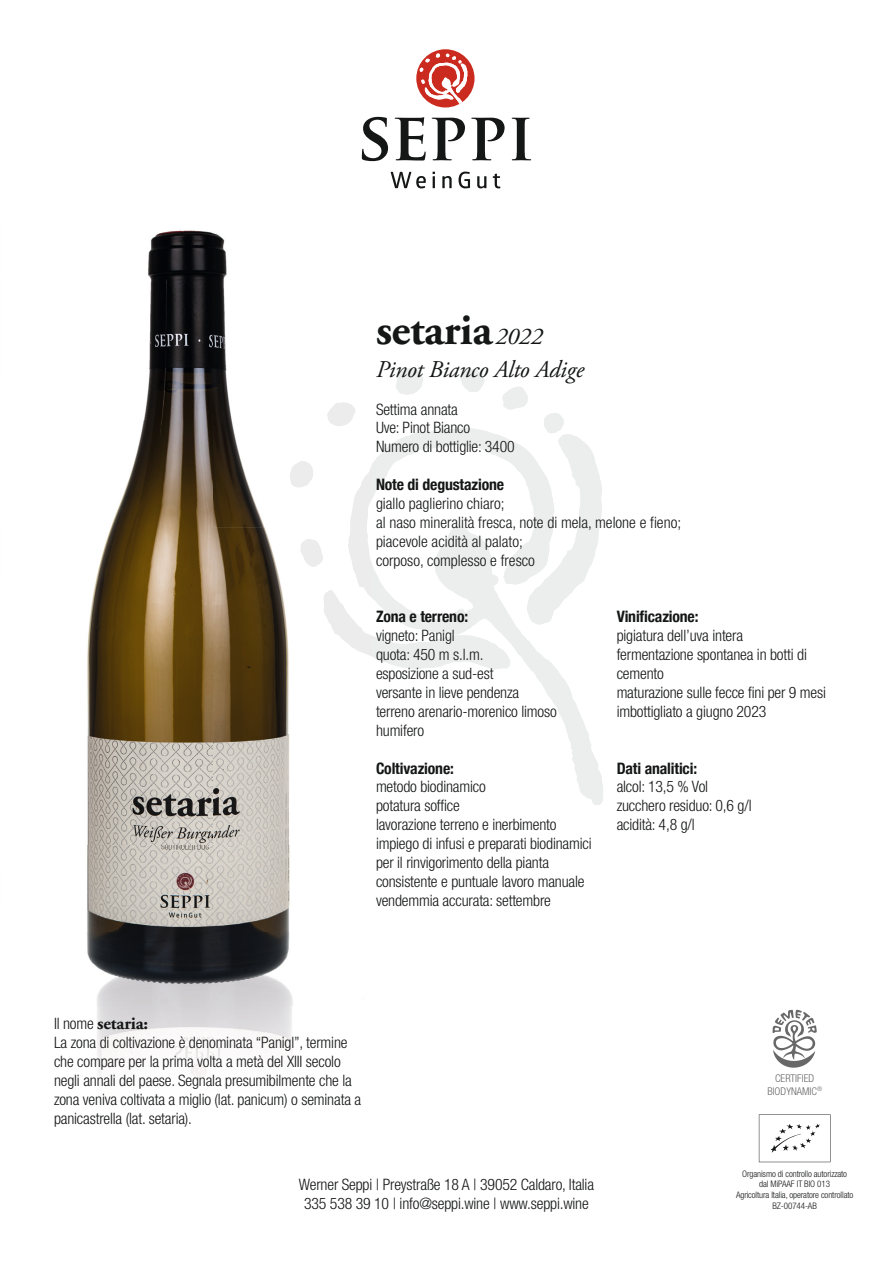
<style>
.page{position:relative;width:893px;height:1263px;background:#fff}
.page>*{position:absolute;margin:0;border:0;box-sizing:border-box;transform-origin:0 0}
.t1{font:700 45px "Adobe Garamond Pro";letter-spacing:-.01em;color:#151616}
.t2{font:italic 24px "Adobe Garamond Pro";letter-spacing:-.01em;color:#151616}
.t3{font:700 18px "Adobe Garamond Pro";letter-spacing:-.01em;color:#151616}
.t4{font:300 condensed 15.75px/18.9px "Helvetica Neue LT Std";letter-spacing:-.01em;color:#151616}
.t5{font:700 condensed 15.75px "Helvetica Neue";letter-spacing:-.01em;color:#151616}
.t6{font:300 condensed 10.65px/12.9px "Helvetica Neue LT Std";color:#686868;text-align:center}
.t7{font:300 condensed 9px/10.8px "Helvetica Neue LT Std";letter-spacing:-.01em;color:#151616;text-align:center}
.s1{font-weight:400;font-style:italic;font-size:24px}
.s2{font-family:"Helvetica Neue LT Std";font-weight:300;font-stretch:condensed;font-size:15.75px}
</style>
<div class="page">
<svg style="left:530px;top:669px;width:73px;height:136px"></svg>
<svg style="left:371px;top:368px;width:231px;height:301px"></svg>
<img style="left:97px;top:1005px;width:168px;height:73px">
<img style="left:87px;top:230px;width:206px;height:775px">
<img style="left:290px;top:461px;width:23px;height:26px">
<svg style="left:391px;top:172px;width:109px;height:16px"></svg>
<svg style="left:416px;top:49px;width:59px;height:59px"></svg>
<svg style="left:420px;top:54px;width:48px;height:54px"></svg>
<svg style="left:362px;top:117px;width:169px;height:44px"></svg>
<svg style="left:773px;top:1010px;width:44px;height:58px"></svg>
<svg style="left:759px;top:1114px;width:71px;height:48px"></svg>
<h1 class="t1" style="left:376px;top:303px;width:168px">setaria <span class="s1">2022</span></h1>
<h2 class="t2" style="left:376px;top:355px;width:209px">Pinot Bianco Alto Adige</h2>
<p class="t4" style="left:376px;top:399px;width:140px">Settima annata<br>Uve: Pinot Bianco<br>Numero di bottiglie: 3400</p>
<p class="t5" style="left:376px;top:471px;width:130px">Note di degustazione</p>
<p class="t4" style="left:376px;top:494px;width:307px">giallo paglierino chiaro;<br>al naso mineralità fresca, note di mela, melone e fieno; piacevole acidità al palato;<br>corposo, complesso e fresco</p>
<p class="t5" style="left:376px;top:604px;width:94px">Zona e terreno:</p>
<p class="t4" style="left:376px;top:626px;width:182px">vigneto: Panigl<br>quota: 450 m s.l.m.<br>esposizione a sud-est<br>versante in lieve pendenza terreno arenario-morenico limoso humifero</p>
<p class="t5" style="left:376px;top:755px;width:79px">Coltivazione:</p>
<p class="t4" style="left:376px;top:777px;width:217px">metodo biodinamico<br>potatura soffice<br>lavorazione terreno e inerbimento impiego di infusi e preparati biodinamici per il rinvigorimento della pianta consistente e puntuale lavoro manuale vendemmia accurata: settembre</p>
<p class="t5" style="left:617px;top:604px;width:83px">Vinificazione:</p>
<p class="t4" style="left:617px;top:626px;width:211px">pigiatura dell’uva intera<br>fermentazione spontanea in botti di cemento<br>maturazione sulle fecce fini per 9 mesi imbottigliato a giugno 2023</p>
<p class="t5" style="left:617px;top:755px;width:82px">Dati analitici:</p>
<p class="t4" style="left:617px;top:777px;width:136px">alcol: 13,5 % Vol zucchero residuo: 0,6 g/l acidità: 4,8 g/l</p>
<p class="t3" style="left:54px;top:1013px;width:96px"><span class="s2">Il nome</span> setaria:</p>
<p class="t4" style="left:54px;top:1033px;width:309px">La zona di coltivazione è denominata “Panigl”, termine che compare per la prima volta a metà del XIII secolo negli annali del paese. Segnala presumibilmente che la zona veniva coltivata a miglio (lat. panicum) o seminata a panicastrella (lat. setaria).</p>
<p class="t4" style="left:299px;top:1175px;width:297px;text-align:center">Werner Seppi | Preystraße 18 A | 39052 Caldaro, Italia<br>335 538 39 10 | info@seppi.wine | www.seppi.wine</p>
<p class="t6" style="left:767px;top:1072px;width:56px">CERTIFIED<br>BIODYNAMIC<sup>®</sup></p>
<p class="t7" style="left:736px;top:1168px;width:119px">Organismo di controllo autorizzato<br>dal MiPAAF IT BIO 013<br>Agricoltura Italia, operatore controllato<br>BZ-00744-AB</p>
</div>
